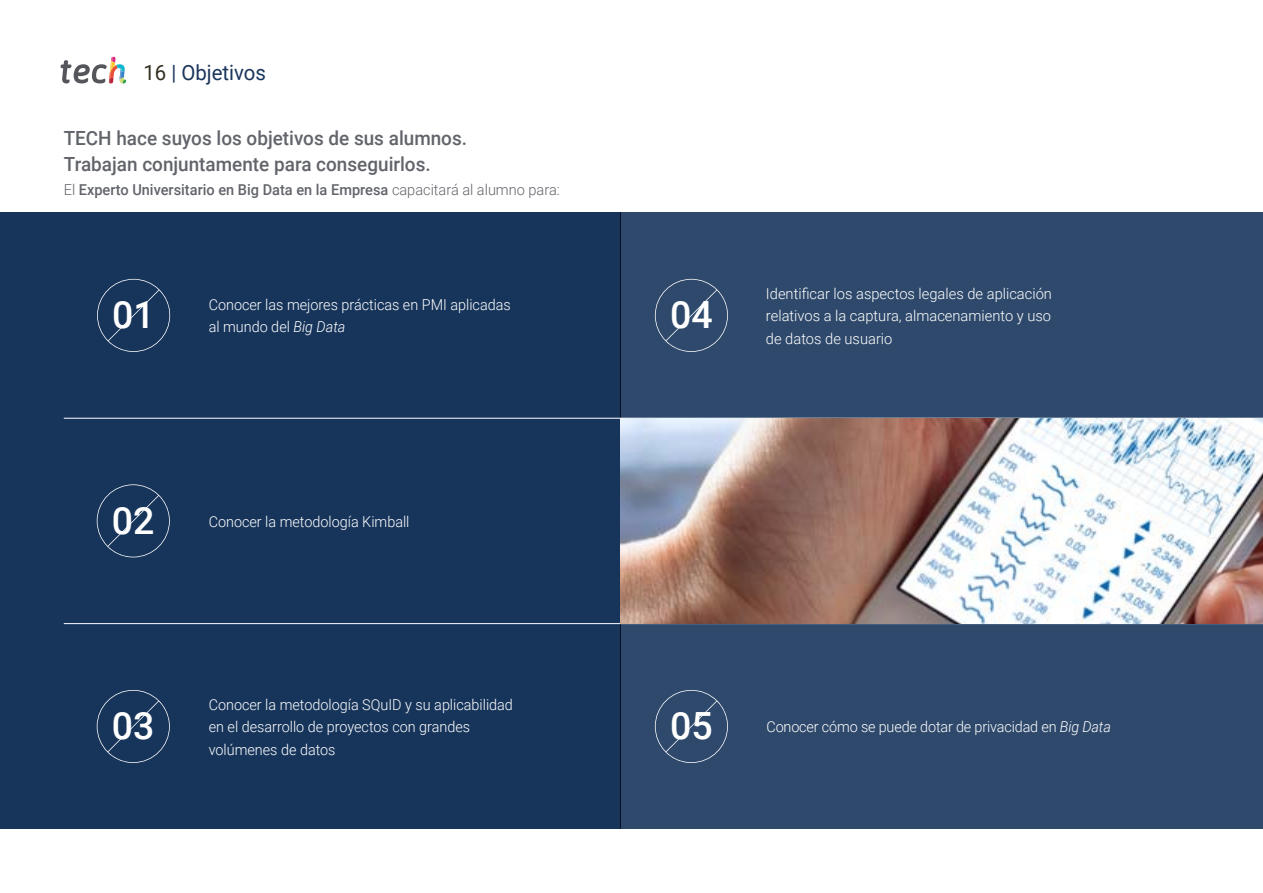
<style>
.page{position:relative;width:1263px;height:893px;background:#fff}
.page>*{position:absolute;margin:0;border:0;box-sizing:border-box;transform-origin:0 0}
.t1{font:500 37.5px "Roboto";color:#fff}
.t2{font:21px "Roboto";color:#1a355c}
.t3{font:500 19.5px/25.5px "Roboto";color:#61646a}
.t4{font:300 15px/22.5px "Roboto";color:#fff;scale:.96 1}
.t5{font:300 15px/22.5px "Roboto";color:#fff;text-align:justify}
.t6{font:500 15px "Roboto";color:#61646a}
.s1{color:#312e20}
.s2{font-weight:300}
.s3{font-style:italic}
</style>
<div class="page">
<div style="left:0;top:213px;width:621px;height:616px;background:#17355b"></div>
<div style="left:621px;top:213px;width:642px;height:616px;background:#2e496b"></div>
<svg style="left:97px;top:279px;width:73px;height:73px"></svg>
<svg style="left:97px;top:484px;width:73px;height:73px"></svg>
<svg style="left:655px;top:690px;width:73px;height:73px"></svg>
<svg style="left:97px;top:690px;width:73px;height:73px"></svg>
<svg style="left:655px;top:279px;width:73px;height:73px"></svg>
<hr style="left:64px;top:418px;width:1199px;height:1px;background:#fff">
<hr style="left:64px;top:623px;width:1199px;height:1px;background:#fff">
<svg style="left:61px;top:57px;width:65px;height:27px"></svg>
<img style="left:621px;top:418px;width:642px;height:205px">
<h2 class="t2" style="left:144px;top:57px;width:124px"><span class="s1">16</span> | Objetivos</h2>
<h3 class="t3" style="left:64px;top:125px;width:405px">TECH hace suyos los objetivos de sus alumnos.<br>Trabajan conjuntamente para conseguirlos.</h3>
<p class="t6" style="left:64px;top:179px;width:498px"><span class="s2">El</span> Experto Universitario en Big Data en la Empresa <span class="s2">capacitará al alumno para:</span></p>
<h1 class="t1" style="left:112px;top:288px;width:44px">01</h1>
<p class="t4" style="left:209px;top:293px;width:316px">Conocer las mejores prácticas en PMI aplicadas</p>
<p class="t4" style="left:209px;top:315px;width:144px">al mundo del <span class="s3">Big Data</span></p>
<h1 class="t1" style="left:112px;top:494px;width:44px">02</h1>
<p class="t4" style="left:209px;top:509px;width:211px">Conocer la metodología Kimball</p>
<h1 class="t1" style="left:112px;top:699px;width:44px">03</h1>
<p class="t4" style="left:209px;top:692px;width:318px">Conocer la metodología SQuID y su aplicabilidad en el desarrollo de proyectos con grandes volúmenes de datos</p>
<h1 class="t1" style="left:670px;top:288px;width:44px">04</h1>
<p class="t5" style="left:766px;top:281px;width:288px">Identificar los aspectos legales de aplicación relativos a la captura, almacenamiento y uso de datos de usuario</p>
<h1 class="t1" style="left:670px;top:699px;width:44px">05</h1>
<p class="t4" style="left:766px;top:715px;width:360px">Conocer cómo se puede dotar de privacidad en <span class="s3">Big Data</span></p>
</div>
